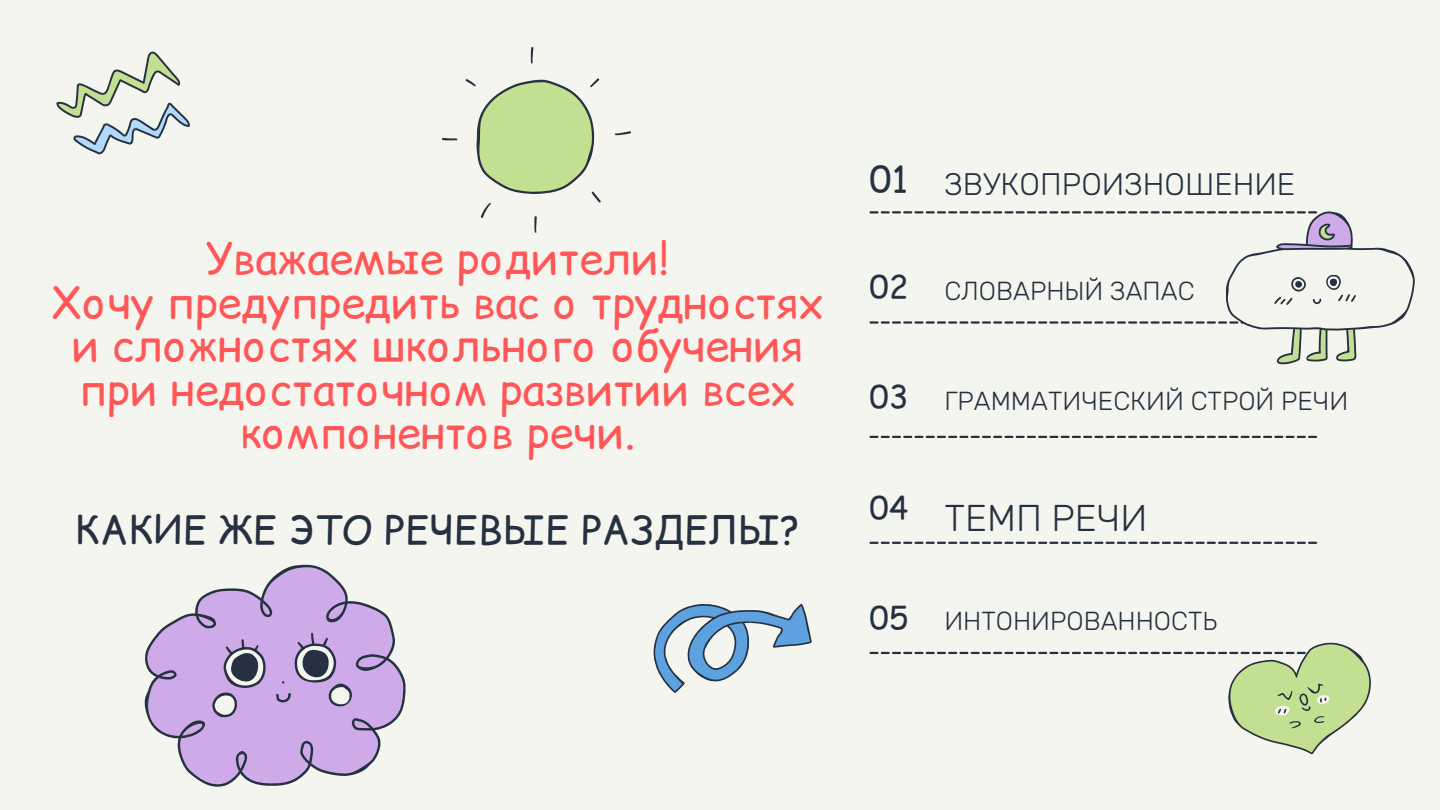
<style>
.page{position:relative;width:1440px;height:810px;background:#f5f5ef}
.page>*{position:absolute;margin:0;border:0;box-sizing:border-box;transform-origin:0 0}
.t1{font:43.5px/43.5px "Comic Relief";color:#ff5757;text-align:center}
.t2{font:39.2px "Comic Relief";color:#253140}
.t3{font:300 37.1px "Rubik";color:#253140}
.t4{font:36.2px "Comic Relief";color:#253140}
.t5{font:31.7px "Comic Relief";color:#253140}
.t6{font:300 31px "Rubik";color:#253140}
.t7{font:300 26px "Rubik";color:#253140}
</style>
<div class="page">
<svg style="left:442px;top:47px;width:189px;height:186px"></svg>
<svg style="left:870px;top:436px;width:447px;height:2px"></svg>
<svg style="left:870px;top:542px;width:447px;height:2px"></svg>
<svg style="left:870px;top:642px;width:501px;height:112px"></svg>
<svg style="left:653px;top:604px;width:159px;height:89px"></svg>
<svg style="left:144px;top:565px;width:262px;height:222px;fill:#ceaae8"></svg>
<svg style="left:870px;top:211px;width:545px;height:154px"></svg>
<svg style="left:56px;top:51px;width:134px;height:104px"></svg>
<p class="t1" style="left:206px;top:235px;width:465px">Уважаемые родители!</p>
<p class="t1" style="left:51px;top:278px;width:775px">Хочу предупредить вас о трудностях и сложностях школьного обучения при недостаточном развитии всех компонентов речи.</p>
<p class="t2" style="left:75px;top:501px;width:727px">КАКИЕ ЖЕ ЭТО РЕЧЕВЫЕ РАЗДЕЛЫ?</p>
<p class="t4" style="left:870px;top:152px;width:40px">01</p>
<p class="t6" style="left:944px;top:166px;width:352px">ЗВУКОПРОИЗНОШЕНИЕ</p>
<p class="t5" style="left:870px;top:263px;width:40px">02</p>
<p class="t7" style="left:944px;top:275px;width:252px">СЛОВАРНЫЙ ЗАПАС</p>
<p class="t5" style="left:870px;top:374px;width:40px">03</p>
<p class="t7" style="left:944px;top:385px;width:405px">ГРАММАТИЧЕСКИЙ СТРОЙ РЕЧИ</p>
<p class="t5" style="left:870px;top:484px;width:40px">04</p>
<p class="t3" style="left:944px;top:496px;width:205px">ТЕМП РЕЧИ</p>
<p class="t5" style="left:870px;top:594px;width:40px">05</p>
<p class="t7" style="left:944px;top:606px;width:275px">ИНТОНИРОВАННОСТЬ</p>
</div>
